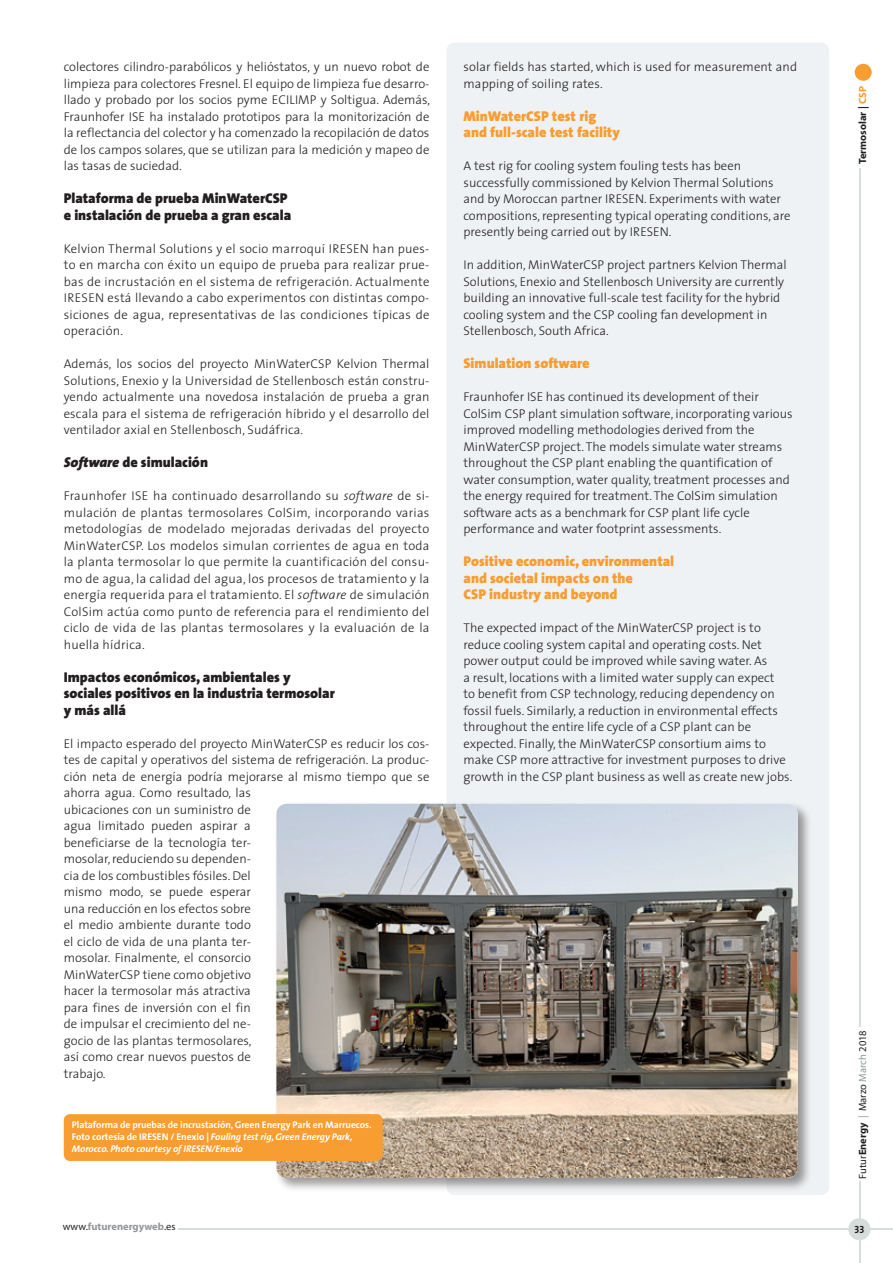
<style>
.page{position:relative;width:893px;height:1263px;background:#fff}
.page>*{position:absolute;margin:0;border:0;box-sizing:border-box;transform-origin:0 0}
.Ladillo_Texto_españo{font:900 14.25px "The Sans";color:#231f20}
.Ladillo_Texto{font:900 14.25px "The Sans";color:#f89d31}
.Texto{font:300 12.75px/16.5px "The Sans";color:#231f20;text-align:justify}
.Texto_ingles{font:300 12.75px/16.5px "The Sans";color:#231f20}
.t1{font:10.5px "Myriad";color:#231f20}
.t2{font:700 10.5px "Myriad";color:#939598}
.t3{font:700 10.5px "Myriad";color:#231f20}
.t4{font:10.5px "The Sans Bold Caps";color:#231f20}
.t5{font:700 9.75px/11.7px "The Sans";letter-spacing:-.01em;color:#fff}
.s1{font-style:italic}
.s2{color:#f89d31}
.s3{font-weight:700}
.s4{color:#8b9b92}
.s5{font-weight:400;color:#231f20}
</style>
<div class="page">
<div style="left:855px;top:64px;width:17px;height:17px;background:#f89d31;border-radius:50%"></div>
<hr style="left:859px;top:168px;width:1px;height:858px;background:#d7ddda">
<hr style="left:178px;top:1228px;width:715px;height:2px;background:#d7ddda">
<hr style="left:859px;top:1181px;width:1px;height:82px;background:#d7ddda">
<div style="left:848px;top:1218px;width:22px;height:22px;background:#d7ddda;border-radius:50%"></div>
<div style="left:446px;top:43px;width:383px;height:1152px;background:#eff2f4;border-radius:9px"></div>
<div style="left:274px;top:801px;width:538px;height:391px;background:#231f20;opacity:.45"></div>
<img style="left:276px;top:804px;width:522px;height:374px">
<div style="left:64px;top:1114px;width:319px;height:47px;background:#f89d31;border-radius:6px"></div>
<p class="Texto" style="left:64px;top:58px;width:368px">colectores cilindro-parabólicos y helióstatos, y un nuevo robot de limpieza para colectores Fresnel. El equipo de limpieza fue desarro&shy;llado y probado por los socios pyme ECILIMP y Soltigua. Además, Fraunhofer ISE ha instalado prototipos para la monitorización de la reflectancia del colector y ha comenzado la recopilación de datos de los campos solares, que se utilizan para la medición y mapeo de las tasas de suciedad.</p>
<p class="Ladillo_Texto_españo" style="left:64px;top:186px;width:225px">Plataforma de prueba MinWaterCSP</p>
<p class="Ladillo_Texto_españo" style="left:64px;top:203px;width:229px">e instalación de prueba a gran escala</p>
<p class="Texto" style="left:64px;top:240px;width:367px">Kelvion Thermal Solutions y el socio marroquí IRESEN han pues&shy;to en marcha con éxito un equipo de prueba para realizar prue&shy;bas de incrustación en el sistema de refrigeración. Actualmente IRESEN está llevando a cabo experimentos con distintas compo&shy;siciones de agua, representativas de las condiciones típicas de operación.</p>
<p class="Texto" style="left:64px;top:355px;width:367px">Además, los socios del proyecto MinWaterCSP Kelvion Thermal Solutions, Enexio y la Universidad de Stellenbosch están constru&shy;yendo actualmente una novedosa instalación de prueba a gran escala para el sistema de refrigeración híbrido y el desarrollo del ventilador axial en Stellenbosch, Sudáfrica.</p>
<p class="Ladillo_Texto_españo" style="left:64px;top:450px;width:146px"><span class="s1">Software</span> de simulación</p>
<p class="Texto" style="left:64px;top:487px;width:367px">Fraunhofer ISE ha continuado desarrollando su <span class="s1">software</span> de si&shy;mulación de plantas termosolares ColSim, incorporando varias metodologías de modelado mejoradas derivadas del proyecto MinWaterCSP. Los modelos simulan corrientes de agua en toda la planta termosolar lo que permite la cuantificación del consu&shy;mo de agua, la calidad del agua, los procesos de tratamiento y la energía requerida para el tratamiento. El <span class="s1">software</span> de simulación ColSim actúa como punto de referencia para el rendimiento del ciclo de vida de las plantas termosolares y la evaluación de la huella hídrica.</p>
<p class="Ladillo_Texto_españo" style="left:64px;top:665px;width:228px">Impactos económicos, ambientales y</p>
<p class="Ladillo_Texto_españo" style="left:64px;top:681px;width:273px">sociales positivos en la industria termosolar</p>
<p class="Ladillo_Texto_españo" style="left:64px;top:698px;width:64px">y más allá</p>
<p class="Texto" style="left:64px;top:735px;width:367px;text-align:left">El impacto esperado del proyecto MinWaterCSP es reducir los cos&shy;tes de capital y operativos del sistema de refrigeración. La produc&shy;ción neta de energía podría mejorarse al mismo tiempo que se ahorra agua. Como resultado, las<br>ubicaciones con un suministro de<br>agua limitado pueden aspirar a<br>beneficiarse de la tecnología ter-<br>mosolar, reduciendo su dependen-<br>cia de los combustibles fósiles. Del<br>mismo modo, se puede esperar<br>una reducción en los efectos sobre<br>el medio ambiente durante todo<br>el ciclo de vida de una planta ter-<br>mosolar. Finalmente, el consorcio<br>MinWaterCSP tiene como objetivo<br>hacer la termosolar más atractiva<br>para fines de inversión con el fin<br>de impulsar el crecimiento del ne-<br>gocio de las plantas termosolares,<br>así como crear nuevos puestos de<br>trabajo.</p>
<p class="t5" style="left:72px;top:1119px;width:301px">Plataforma de pruebas de incrustación, Green Energy Park en Marruecos.<br>Foto cortesía de IRESEN / Enexio | <span class="s1">Fouling test rig, Green Energy Park,<br>Morocco. Photo courtesy of IRESEN/Enexio</span></p>
<p class="Texto_ingles" style="left:463px;top:58px;width:335px">solar fields has started, which is used for measurement and mapping of soiling rates.</p>
<p class="Ladillo_Texto" style="left:463px;top:104px;width:134px">MinWaterCSP test rig</p>
<p class="Ladillo_Texto" style="left:463px;top:120px;width:158px">and full-scale test facility</p>
<p class="Texto_ingles" style="left:463px;top:157px;width:328px">A test rig for cooling system fouling tests has been successfully commissioned by Kelvion Thermal Solutions and by Moroccan partner IRESEN. Experiments with water compositions, representing typical operating conditions, are presently being carried out by IRESEN.</p>
<p class="Texto_ingles" style="left:463px;top:256px;width:325px">In addition, MinWaterCSP project partners Kelvion Thermal Solutions, Enexio and Stellenbosch University are currently building an innovative full-scale test facility for the hybrid cooling system and the CSP cooling fan development in Stellenbosch, South Africa.</p>
<p class="Ladillo_Texto" style="left:463px;top:351px;width:128px">Simulation software</p>
<p class="Texto_ingles" style="left:463px;top:388px;width:331px">Fraunhofer ISE has continued its development of their ColSim CSP plant simulation software, incorporating various improved modelling methodologies derived from the MinWaterCSP project. The models simulate water streams throughout the CSP plant enabling the quantification of water consumption, water quality, treatment processes and the energy required for treatment. The ColSim simulation software acts as a benchmark for CSP plant life cycle performance and water footprint assessments.</p>
<p class="Ladillo_Texto" style="left:463px;top:549px;width:212px">Positive economic, environmental</p>
<p class="Ladillo_Texto" style="left:463px;top:566px;width:171px">and societal impacts on the</p>
<p class="Ladillo_Texto" style="left:463px;top:582px;width:155px">CSP industry and beyond</p>
<p class="Texto_ingles" style="left:463px;top:619px;width:330px">The expected impact of the MinWaterCSP project is to reduce cooling system capital and operating costs. Net power output could be improved while saving water. As<br>a result, locations with a limited water supply can expect<br>to benefit from CSP technology, reducing dependency on fossil fuels. Similarly, a reduction in environmental effects throughout the entire life cycle of a CSP plant can be expected. Finally, the MinWaterCSP consortium aims to make CSP more attractive for investment purposes to drive growth in the CSP plant business as well as create new jobs.</p>
<p class="t3" style="left:857px;top:164px;width:79px;rotate:-90deg">Termosolar | <span class="s2">CSP</span></p>
<p class="t1" style="left:857px;top:1178px;width:150px;rotate:-90deg">Futur<span class="s3">Energy</span> <span class="s4">|</span> Marzo <span class="s4">March</span> 2018</p>
<p class="t2" style="left:63px;top:1220px;width:114px"><span class="s5">www.</span>futurenergyweb<span class="s5">.es</span></p>
<p class="t4" style="left:855px;top:1220px;width:11px">33</p>
</div>
